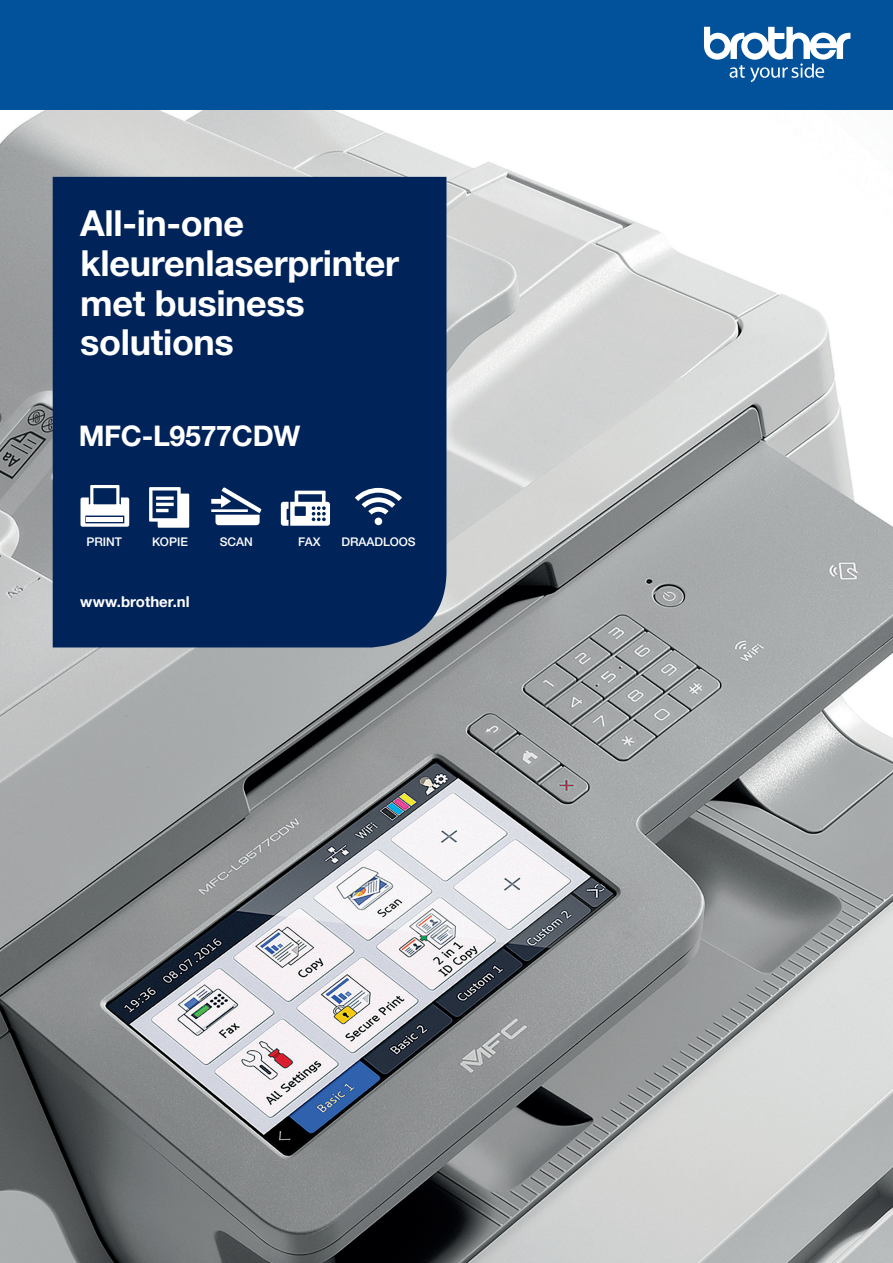
<style>
.page{position:relative;width:893px;height:1263px;background:#fff}
.page>*{position:absolute;margin:0;border:0;box-sizing:border-box;transform-origin:0 0}
.t1{font:700 36px/39.8px "Helvetica Neue LTW1 G";letter-spacing:-.01em;color:#fff}
.t2{font:700 28.5px "Helvetica Neue LTW1 G";letter-spacing:-.01em;color:#fff}
.t3{font:700 15px "Helvetica Neue LTW1 G";color:#fff}
.t4{font:500 12px "Helvetica Neue LTW1 G";color:#fff}
</style>
<div class="page">
<img style="left:0;top:110px;width:893px;height:1153px">
<div style="left:53px;top:177px;width:393px;height:470px;background:#002359"></div>
<div style="left:0;top:0;width:893px;height:110px;background:#01519b"></div>
<svg style="left:704px;top:27px;width:146px;height:55px"></svg>
<svg style="left:211px;top:487px;width:50px;height:38px"></svg>
<svg style="left:81px;top:485px;width:48px;height:42px"></svg>
<div style="left:87px;top:517px;width:36px;height:5px;background:#fff"></div>
<svg style="left:149px;top:487px;width:40px;height:41px"></svg>
<svg style="left:281px;top:491px;width:49px;height:35px"></svg>
<svg style="left:355px;top:488px;width:47px;height:37px"></svg>
<p class="t1" style="left:80px;top:203px;width:320px">All-in-one kleurenlaserprinter met business solutions</p>
<p class="t2" style="left:79px;top:419px;width:223px">MFC-L9577CDW</p>
<p class="t4" style="left:86px;top:534px;width:37px">PRINT</p>
<p class="t4" style="left:152px;top:534px;width:37px">KOPIE</p>
<p class="t4" style="left:220px;top:534px;width:34px">SCAN</p>
<p class="t4" style="left:298px;top:534px;width:24px">FAX</p>
<p class="t4" style="left:341px;top:534px;width:76px">DRAADLOOS</p>
<p class="t3" style="left:80px;top:593px;width:111px">www.brother.nl</p>
</div>
